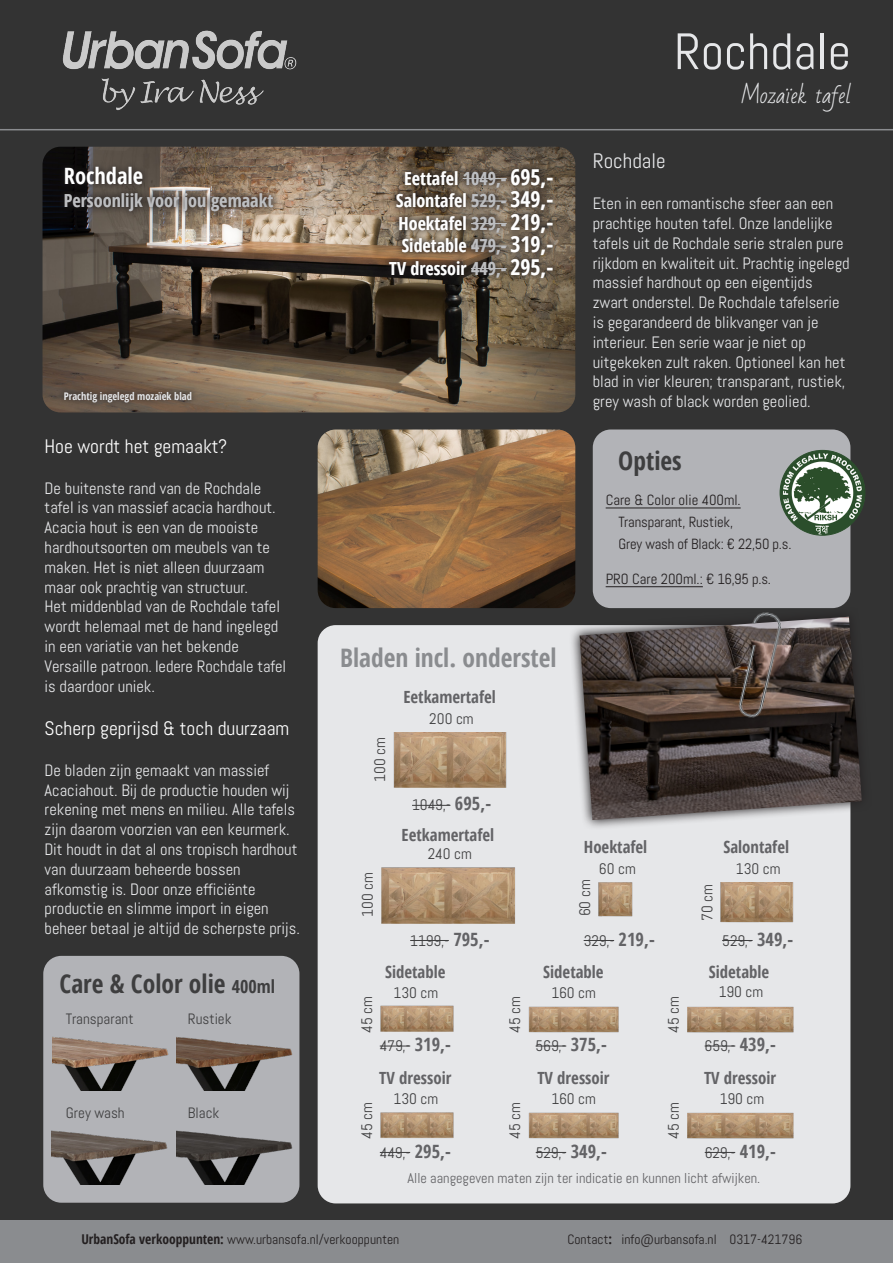
<style>
.page{position:relative;width:893px;height:1263px;background:#333}
.page>*{position:absolute;margin:0;border:0;box-sizing:border-box;transform-origin:0 0}
.t1{font:51px "Abel";color:#e6e7e9}
.t2{font:700 condensed 25.5px "Open Sans";color:#3e3e3f}
.t3{font:700 condensed 25.5px "Open Sans";color:#8a8c8f}
.t4{font:700 condensed 22.5px "Open Sans";color:#fff}
.t5{font:21px "Bad Script";color:#e6e7e9}
.t6{font:21px "Abel";color:#e6e7e9}
.t7{font:19.5px "Abel";color:#fff}
.t8{font:700 condensed 18px/22.5px "Open Sans";color:#fff;text-align:right}
.t9{font:700 condensed 18px "Open Sans";color:#c8c9cb}
.t10{font:700 condensed 16.8px "Open Sans";color:#636366}
.t11{font:16.5px/19.8px "Abel";color:#e6e7e9}
.t12{font:15.3px "Abel";color:#3e3e3f}
.t13{font:15px "Abel";color:#3e3e3f}
.t14{font:14.7px/21.8px "Abel";letter-spacing:-.01em;color:#231f20}
.t15{font:14.25px "Abel";color:#636366}
.t16{font:13.5px "Abel";color:#231f20}
.t17{font:700 condensed 10.5px "Open Sans";color:#e6e7e9}
.s1{color:#c8c9cb}
.s2{font-size:21.75px}
.s3{font-family:"Open Sans";font-weight:700;font-stretch:condensed;font-size:18.3px;color:#636366}
.s4{font-size:18px}
.s5{font-family:"Open Sans";font-weight:700;font-stretch:condensed}
</style>
<div class="page">
<img style="left:62px;top:30px;width:235px;height:81px">
<hr style="left:0;top:129px;width:893px;height:1px;background:#8a8c8f">
<img style="left:43px;top:147px;width:532px;height:265px">
<div style="left:318px;top:625px;width:532px;height:578px;background:#e6e7e9;border-radius:18px"></div>
<div style="left:43px;top:956px;width:256px;height:247px;background:#b2b3b7;border-radius:18px"></div>
<div style="left:0;top:1220px;width:893px;height:43px;background:#8a8c8f"></div>
<img style="left:318px;top:429px;width:257px;height:179px">
<svg style="left:57px;top:385px;width:141px;height:24px;background:#625245"></svg>
<img style="left:52px;top:1130px;width:116px;height:54px">
<img style="left:176px;top:1130px;width:117px;height:54px">
<img style="left:176px;top:1037px;width:117px;height:54px">
<img style="left:53px;top:1037px;width:116px;height:54px">
<hr style="left:412px;top:805px;width:38px;height:1px;background:#3e3e3f">
<hr style="left:410px;top:940px;width:39px;height:1px;background:#3e3e3f">
<img style="left:393px;top:732px;width:114px;height:56px">
<img style="left:382px;top:867px;width:133px;height:57px">
<img style="left:598px;top:882px;width:35px;height:35px">
<hr style="left:584px;top:940px;width:30px;height:1px;background:#3e3e3f">
<img style="left:380px;top:1112px;width:74px;height:26px">
<img style="left:380px;top:1005px;width:74px;height:27px">
<hr style="left:380px;top:1152px;width:30px;height:1px;background:#3e3e3f">
<hr style="left:380px;top:1046px;width:30px;height:1px;background:#3e3e3f">
<img style="left:528px;top:1112px;width:91px;height:27px">
<img style="left:528px;top:1006px;width:91px;height:27px">
<hr style="left:536px;top:1152px;width:30px;height:1px;background:#3e3e3f">
<hr style="left:536px;top:1046px;width:30px;height:1px;background:#3e3e3f">
<img style="left:687px;top:1112px;width:107px;height:27px">
<img style="left:687px;top:1006px;width:107px;height:27px">
<hr style="left:705px;top:1152px;width:30px;height:1px;background:#3e3e3f">
<hr style="left:705px;top:1046px;width:30px;height:1px;background:#3e3e3f">
<img style="left:720px;top:882px;width:74px;height:41px">
<hr style="left:722px;top:940px;width:31px;height:1px;background:#3e3e3f">
<div style="left:593px;top:429px;width:257px;height:179px;background:#b2b3b7;border-radius:18px"></div>
<svg style="left:571px;top:608px;width:280px;height:221px"></svg>
<img style="left:579px;top:617px;width:283px;height:203px">
<img style="left:717px;top:608px;width:78px;height:123px">
<img style="left:780px;top:450px;width:85px;height:85px;border-radius:42px">
<hr style="left:606px;top:508px;width:135px;height:1px;background:#231f20">
<hr style="left:606px;top:586px;width:97px;height:1px;background:#231f20">
<svg style="left:58px;top:160px;width:92px;height:25px"></svg>
<svg style="left:381px;top:160px;width:180px;height:126px;background:#635546"></svg>
<hr style="left:463px;top:178px;width:44px;height:1px;background:#c8c9cb">
<hr style="left:471px;top:201px;width:36px;height:1px;background:#c8c9cb">
<hr style="left:471px;top:223px;width:36px;height:1px;background:#c8c9cb">
<hr style="left:471px;top:246px;width:36px;height:1px;background:#c8c9cb">
<hr style="left:471px;top:268px;width:36px;height:1px;background:#c8c9cb">
<svg style="left:56px;top:185px;width:225px;height:35px;background:#64594f"></svg>
<h3 class="t4" style="left:64px;top:160px;width:81px">Rochdale</h3>
<p class="t8" style="left:389px;top:166px;width:166px">Eettafel <span class="s1">1049,-</span> <span class="s2">695,-<br></span>Salontafel <span class="s1">529,-</span> <span class="s2">349,-<br></span>Hoektafel <span class="s1">329,-</span> <span class="s2">219,-<br></span>Sidetable <span class="s1">479,-</span> <span class="s2">319,-<br></span>TV dressoir <span class="s1">449,-</span> <span class="s2">295,-</span></p>
<p class="t9" style="left:64px;top:188px;width:211px">Persoonlijk voor jou gemaakt</p>
<p class="t17" style="left:64px;top:389px;width:130px">Prachtig ingelegd mozaïek blad</p>
<p class="t7" style="left:45px;top:434px;width:184px">Hoe wordt het gemaakt?</p>
<p class="t11" style="left:45px;top:478px;width:243px">De buitenste rand van de Rochdale tafel is van massief acacia hardhout.<br>Acacia hout is een van de mooiste hardhoutsoorten om meubels van te maken. Het is niet alleen duurzaam maar ook prachtig van structuur.<br>Het middenblad van de Rochdale tafel wordt helemaal met de hand ingelegd in een variatie van het bekende Versaille patroon. Iedere Rochdale tafel is daardoor uniek.</p>
<p class="t7" style="left:45px;top:716px;width:246px">Scherp geprijsd &amp; toch duurzaam</p>
<p class="t11" style="left:45px;top:760px;width:257px">De bladen zijn gemaakt van massief Acaciahout. Bij de productie houden wij rekening met mens en milieu. Alle tafels zijn daarom voorzien van een keurmerk.<br>Dit houdt in dat al ons tropisch hardhout van duurzaam beheerde bossen afkomstig is. Door onze efficiënte productie en slimme import in eigen beheer betaal je altijd de scherpste prijs.</p>
<h2 class="t3" style="left:340px;top:640px;width:218px">Bladen incl. onderstel</h2>
<p class="t10" style="left:403px;top:685px;width:94px">Eetkamertafel</p>
<p class="t12" style="left:370px;top:782px;width:46px;rotate:-90deg">100 cm</p>
<p class="t12" style="left:358px;top:917px;width:46px;rotate:-90deg">100 cm</p>
<p class="t12" style="left:429px;top:709px;width:46px">200 cm</p>
<p class="t12" style="left:412px;top:795px;width:81px">1049,- <span class="s3">695,-</span></p>
<p class="t10" style="left:402px;top:823px;width:94px">Eetkamertafel</p>
<p class="t12" style="left:428px;top:844px;width:46px">240 cm</p>
<p class="t12" style="left:410px;top:930px;width:81px">1199,- <span class="s3">795,-</span></p>
<h1 class="t1" style="left:674px;top:19px;width:178px">Rochdale</h1>
<p class="t5" style="left:742px;top:83px;width:110px">Mozaïek tafel</p>
<p class="t6" style="left:593px;top:148px;width:74px">Rochdale</p>
<p class="t11" style="left:593px;top:194px;width:258px">Eten in een romantische sfeer aan een prachtige houten tafel. Onze landelijke tafels uit de Rochdale serie stralen pure rijkdom en kwaliteit uit. Prachtig ingelegd massief hardhout op een eigentijds zwart onderstel. De Rochdale tafelserie is gegarandeerd de blikvanger van je interieur. Een serie waar je niet op uitgekeken zult raken. Optioneel kan het blad in vier kleuren; transparant, rustiek, grey wash of black worden geolied.</p>
<h2 class="t2" style="left:618px;top:443px;width:65px">Opties</h2>
<p class="t14" style="left:618px;top:489px;width:175px;text-indent:-13px">Care &amp; Color olie 400ml.<br>Transparant, Rustiek,<br>Grey wash of Black: € 22,50 p.s.</p>
<p class="t14" style="left:606px;top:568px;width:167px">PRO Care 200ml.: € 16,95 p.s.</p>
<p class="t10" style="left:584px;top:835px;width:65px">Hoektafel</p>
<p class="t12" style="left:599px;top:859px;width:38px">60 cm</p>
<p class="t12" style="left:575px;top:916px;width:38px;rotate:-90deg">60 cm</p>
<p class="t12" style="left:584px;top:930px;width:73px">329,- <span class="s3">219,-</span></p>
<p class="t12" style="left:697px;top:921px;width:38px;rotate:-90deg">70 cm</p>
<p class="t10" style="left:723px;top:835px;width:67px">Salontafel</p>
<p class="t12" style="left:736px;top:859px;width:46px">130 cm</p>
<p class="t12" style="left:722px;top:930px;width:73px">529,- <span class="s3">349,-</span></p>
<h2 class="t2" style="left:60px;top:966px;width:217px">Care &amp; Color olie <span class="s4">400ml</span></h2>
<p class="t13" style="left:66px;top:1009px;width:69px">Transparant</p>
<p class="t13" style="left:188px;top:1009px;width:45px">Rustiek</p>
<p class="t13" style="left:66px;top:1103px;width:60px">Grey wash</p>
<p class="t13" style="left:188px;top:1103px;width:33px">Black</p>
<p class="t10" style="left:385px;top:960px;width:62px">Sidetable</p>
<p class="t10" style="left:543px;top:960px;width:62px">Sidetable</p>
<p class="t10" style="left:709px;top:960px;width:62px">Sidetable</p>
<p class="t12" style="left:357px;top:1032px;width:38px;rotate:-90deg">45 cm</p>
<p class="t12" style="left:393px;top:983px;width:46px">130 cm</p>
<p class="t12" style="left:505px;top:1032px;width:38px;rotate:-90deg">45 cm</p>
<p class="t12" style="left:551px;top:983px;width:46px">160 cm</p>
<p class="t12" style="left:664px;top:1032px;width:38px;rotate:-90deg">45 cm</p>
<p class="t12" style="left:719px;top:982px;width:46px">190 cm</p>
<p class="t12" style="left:380px;top:1036px;width:73px">479,- <span class="s3">319,-</span></p>
<p class="t12" style="left:536px;top:1036px;width:73px">569,- <span class="s3">375,-</span></p>
<p class="t12" style="left:705px;top:1036px;width:73px">659,- <span class="s3">439,-</span></p>
<p class="t10" style="left:379px;top:1066px;width:74px">TV dressoir</p>
<p class="t10" style="left:537px;top:1066px;width:74px">TV dressoir</p>
<p class="t10" style="left:704px;top:1066px;width:74px">TV dressoir</p>
<p class="t12" style="left:357px;top:1139px;width:38px;rotate:-90deg">45 cm</p>
<p class="t12" style="left:393px;top:1089px;width:46px">130 cm</p>
<p class="t12" style="left:505px;top:1139px;width:38px;rotate:-90deg">45 cm</p>
<p class="t12" style="left:551px;top:1089px;width:46px">160 cm</p>
<p class="t12" style="left:664px;top:1139px;width:38px;rotate:-90deg">45 cm</p>
<p class="t12" style="left:720px;top:1089px;width:46px">190 cm</p>
<p class="t12" style="left:380px;top:1142px;width:73px">449,- <span class="s3">295,-</span></p>
<p class="t12" style="left:536px;top:1142px;width:73px">529,- <span class="s3">349,-</span></p>
<p class="t12" style="left:705px;top:1142px;width:73px">629,- <span class="s3">419,-</span></p>
<p class="t15" style="left:408px;top:1168px;width:354px">Alle aangegeven maten zijn ter indicatie en kunnen licht afwijken.</p>
<p class="t16" style="left:81px;top:1230px;width:319px"><span class="s5">UrbanSofa verkooppunten:</span> www.urbansofa.nl/verkooppunten</p>
<p class="t16" style="left:567px;top:1230px;width:236px">Contact<span class="s5">:</span> info@urbansofa.nl 0317-421796</p>
</div>
